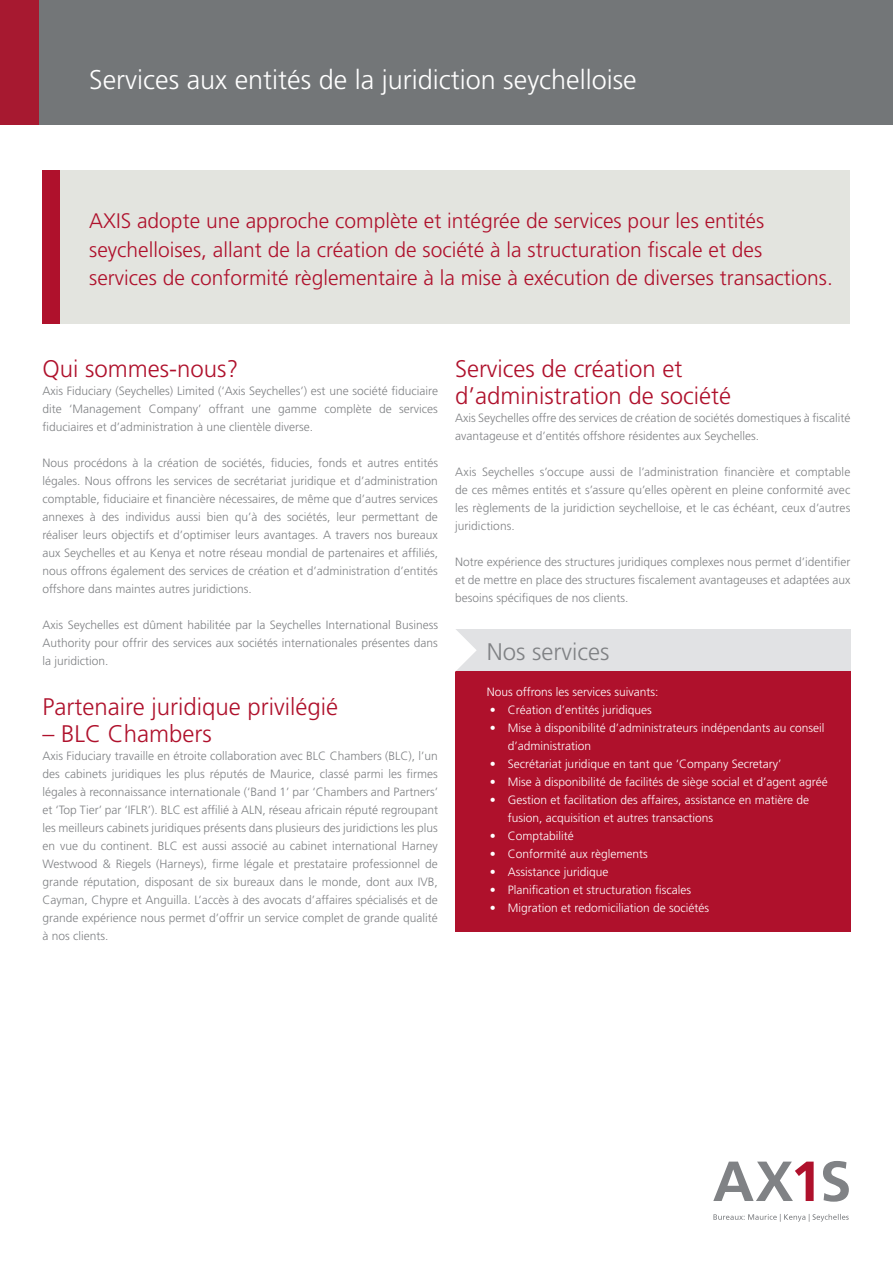
<style>
.page{position:relative;width:893px;height:1263px;background:#fff}
.page>*{position:absolute;margin:0;border:0;box-sizing:border-box;transform-origin:0 0}
.t1{font:300 27px "Frutiger LT Std";color:#fff}
.t2{font:300 24px/27px "Frutiger LT Std";color:#af112c}
.t3{font:300 24px "Frutiger LT Std";color:#808285}
.t4{font:300 21px/28.5px "Frutiger LT Std";color:#af112c}
.t5{font:300 12px/18px "Frutiger LT Std";color:#808285;text-align:justify}
.t6{font:300 12px/18px "Frutiger LT Std";color:#fff}
</style>
<div class="page">
<div style="left:0;top:0;width:893px;height:125px;background:#737678"></div>
<div style="left:0;top:0;width:38px;height:125px;background:#a71930"></div>
<svg style="left:713px;top:1161px;width:101px;height:40px"></svg>
<svg style="left:823px;top:1161px;width:26px;height:41px"></svg>
<svg style="left:713px;top:1214px;width:136px;height:8px"></svg>
<div style="left:455px;top:629px;width:395px;height:42px;background:#e1e2e4"></div>
<div style="left:455px;top:671px;width:395px;height:261px;background:#af112c"></div>
<svg style="left:455px;top:629px;width:22px;height:42px"></svg>
<div style="left:43px;top:170px;width:807px;height:153px;background:#e3e4df"></div>
<div style="left:43px;top:170px;width:17px;height:153px;background:#af112c"></div>
<h1 class="t1" style="left:89px;top:64px;width:549px">Services aux entités de la juridiction seychelloise</h1>
<p class="t4" style="left:89px;top:207px;width:745px">AXIS adopte une approche complète et intégrée de services pour les entités seychelloises, allant de la création de société à la structuration fiscale et des services de conformité règlementaire à la mise à exécution de diverses transactions.</p>
<h2 class="t2" style="left:43px;top:356px;width:198px">Qui sommes-nous?</h2>
<p class="t5" style="left:43px;top:382px;width:397px">Axis Fiduciary (Seychelles) Limited (‘Axis Seychelles’) est une société fiduciaire dite ‘Management Company’ offrant une gamme complète de services fiduciaires et d’administration à une clientèle diverse.</p>
<p class="t5" style="left:43px;top:454px;width:397px">Nous procédons à la création de sociétés, fiducies, fonds et autres entités légales. Nous offrons les services de secrétariat juridique et d’administration comptable, fiduciaire et financière nécessaires, de même que d’autres services annexes à des individus aussi bien qu’à des sociétés, leur permettant de réaliser leurs objectifs et d’optimiser leurs avantages. A travers nos bureaux aux Seychelles et au Kenya et notre réseau mondial de partenaires et affiliés, nous offrons également des services de création et d’administration d’entités offshore dans maintes autres juridictions.</p>
<p class="t5" style="left:43px;top:616px;width:397px">Axis Seychelles est dûment habilitée par la Seychelles International Business Authority pour offrir des services aux sociétés internationales présentes dans la juridiction.</p>
<h2 class="t2" style="left:43px;top:693px;width:297px">Partenaire juridique privilégié</h2>
<h2 class="t2" style="left:43px;top:720px;width:171px">– BLC Chambers</h2>
<p class="t5" style="left:43px;top:747px;width:397px">Axis Fiduciary travaille en étroite collaboration avec BLC Chambers (BLC), l’un des cabinets juridiques les plus réputés de Maurice, classé parmi les firmes légales à reconnaissance internationale (‘Band 1’ par ‘Chambers and Partners’ et ‘Top Tier’ par ‘IFLR’). BLC est affilié à ALN, réseau africain réputé regroupant les meilleurs cabinets juridiques présents dans plusieurs des juridictions les plus en vue du continent. BLC est aussi associé au cabinet international Harney Westwood &amp; Riegels (Harneys), firme légale et prestataire professionnel de grande réputation, disposant de six bureaux dans le monde, dont aux IVB, Cayman, Chypre et Anguilla. L’accès à des avocats d’affaires spécialisés et de grande expérience nous permet d’offrir un service complet de grande qualité à nos clients.</p>
<h2 class="t2" style="left:455px;top:356px;width:278px">Services de création et d’administration de société</h2>
<p class="t5" style="left:455px;top:409px;width:397px">Axis Seychelles offre des services de création de sociétés domestiques à fiscalité avantageuse et d’entités offshore résidentes aux Seychelles.</p>
<p class="t5" style="left:455px;top:463px;width:397px">Axis Seychelles s’occupe aussi de l’administration financière et comptable de ces mêmes entités et s’assure qu’elles opèrent en pleine conformité avec les règlements de la juridiction seychelloise, et le cas échéant, ceux d’autres juridictions.</p>
<p class="t5" style="left:455px;top:553px;width:397px">Notre expérience des structures juridiques complexes nous permet d’identifier et de mettre en place des structures fiscalement avantageuses et adaptées aux besoins spécifiques de nos clients.</p>
<h2 class="t3" style="left:487px;top:638px;width:124px">Nos services</h2>
<p class="t6" style="left:487px;top:682px;width:173px">Nous offrons les services suivants:</p>
<p class="t6" style="left:490px;top:700px;width:163px">• Création d’entités juridiques</p>
<p class="t6" style="left:508px;top:718px;width:318px;text-indent:-18px">• Mise à disponibilité d’administrateurs indépendants au conseil d’administration</p>
<p class="t6" style="left:490px;top:754px;width:293px">• Secrétariat juridique en tant que ‘Company Secretary’</p>
<p class="t6" style="left:490px;top:772px;width:339px">• Mise à disponibilité de facilités de siège social et d’agent agréé</p>
<p class="t6" style="left:508px;top:790px;width:303px;text-indent:-18px">• Gestion et facilitation des affaires, assistance en matière de fusion, acquisition et autres transactions</p>
<p class="t6" style="left:490px;top:826px;width:85px">• Comptabilité</p>
<p class="t6" style="left:490px;top:844px;width:159px">• Conformité aux règlements</p>
<p class="t6" style="left:490px;top:862px;width:120px">• Assistance juridique</p>
<p class="t6" style="left:490px;top:880px;width:203px">• Planification et structuration fiscales</p>
<p class="t6" style="left:490px;top:898px;width:221px">• Migration et redomiciliation de sociétés</p>
</div>
